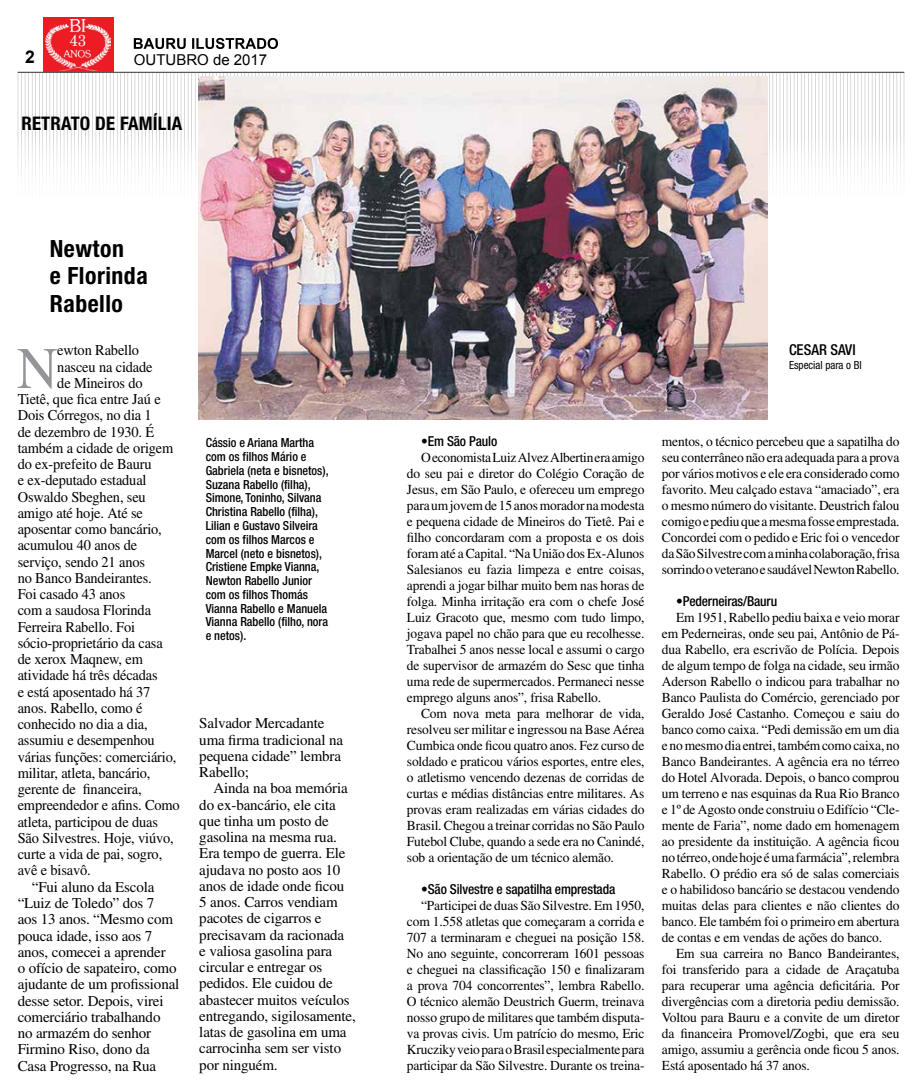
<style>
.page{position:relative;width:922px;height:1088px;background:#fff}
.page>*{position:absolute;margin:0;border:0;box-sizing:border-box;transform-origin:0 0}
.t1{font:58.75px "Toronto";color:#939598;scale:.96 1}
.t2{font:700 condensed 23.75px/27.5px "Helvetica Neue";letter-spacing:.02em;color:#000}
.t3{font:700 condensed 18.75px "Helvetica Neue";letter-spacing:.01em;color:#000}
.t4{font:700 17.5px "Arial";color:#000}
.t5{font:16.25px "Grad";color:#fff;scale:.95 1}
.t6{font:15px/16.2px "Toronto";letter-spacing:-.01em;color:#000}
.t7{font:15px "Toronto";letter-spacing:-.01em;color:#000;scale:.96 1}
.t8{font:15px "Arial";color:#000}
.t9{font:500 condensed 15px "Helvetica Neue";color:#000}
.t10{font:13.75px/16px "Toronto";letter-spacing:-.01em;color:#000;text-align:justify}
.t11{font:500 condensed 13.75px "Helvetica Neue";letter-spacing:-.01em;color:#000}
.t12{font:500 condensed 12.5px/13.8px "Helvetica Neue";color:#000}
.t13{font:condensed 11.25px "Helvetica Neue";color:#000}
</style>
<div class="page">
<svg style="left:18px;top:73px;width:886px;height:124px"></svg>
<svg style="left:134px;top:38px;width:144px;height:11px"></svg>
<hr style="left:18px;top:72px;width:886px;height:1px;background:#58595b">
<div style="left:43px;top:18px;width:70px;height:54px;background:#ed1c24"></div>
<img style="left:46px;top:19px;width:64px;height:52px">
<img style="left:198px;top:77px;width:569px;height:343px">
<p class="t5" style="left:70px;top:31px;width:18px">43</p>
<p class="t4" style="left:25px;top:45px;width:11px">2</p>
<p class="t8" style="left:134px;top:50px;width:135px">OUTUBRO de 2017</p>
<h3 class="t3" style="left:21px;top:112px;width:162px">RETRATO DE FAMÍLIA</h3>
<h2 class="t2" style="left:50px;top:234px;width:99px">Newton<br>e Florinda<br>Rabello</h2>
<h1 class="t1" style="left:17px;top:335px;width:44px">N</h1>
<p class="t7" style="left:57px;top:342px;width:87px">ewton Rabello</p>
<p class="t7" style="left:57px;top:358px;width:101px">nasceu na cidade</p>
<p class="t7" style="left:57px;top:374px;width:90px">de Mineiros do</p>
<p class="t7" style="left:18px;top:391px;width:150px">Tietê, que fica entre Jaú e</p>
<p class="t7" style="left:18px;top:407px;width:141px">Dois Córregos, no dia 1</p>
<p class="t7" style="left:18px;top:423px;width:144px">de dezembro de 1930. É</p>
<p class="t7" style="left:18px;top:439px;width:163px">também a cidade de origem</p>
<p class="t7" style="left:18px;top:456px;width:141px">do ex-prefeito de Bauru</p>
<p class="t7" style="left:18px;top:472px;width:136px">e ex-deputado estadual</p>
<p class="t7" style="left:18px;top:488px;width:135px">Oswaldo Sbeghen, seu</p>
<p class="t7" style="left:18px;top:504px;width:132px">amigo até hoje. Até se</p>
<p class="t7" style="left:18px;top:521px;width:152px">aposentar como bancário,</p>
<p class="t7" style="left:18px;top:537px;width:126px">acumulou 40 anos de</p>
<p class="t7" style="left:18px;top:553px;width:134px">serviço, sendo 21 anos</p>
<p class="t7" style="left:18px;top:569px;width:141px">no Banco Bandeirantes.</p>
<p class="t7" style="left:18px;top:586px;width:113px">Foi casado 43 anos</p>
<p class="t7" style="left:18px;top:602px;width:140px">com a saudosa Florinda</p>
<p class="t7" style="left:18px;top:618px;width:124px">Ferreira Rabello. Foi</p>
<p class="t7" style="left:18px;top:634px;width:152px">sócio-proprietário da casa</p>
<p class="t7" style="left:18px;top:651px;width:132px">de xerox Maqnew, em</p>
<p class="t7" style="left:18px;top:667px;width:147px">atividade há três décadas</p>
<p class="t7" style="left:18px;top:683px;width:140px">e está aposentado há 37</p>
<p class="t7" style="left:18px;top:699px;width:131px">anos. Rabello, como é</p>
<p class="t7" style="left:18px;top:716px;width:137px">conhecido no dia a dia,</p>
<p class="t7" style="left:18px;top:732px;width:144px">assumiu e desempenhou</p>
<p class="t7" style="left:18px;top:748px;width:167px">várias funções: comerciário,</p>
<p class="t7" style="left:18px;top:764px;width:140px">militar, atleta, bancário,</p>
<p class="t7" style="left:18px;top:781px;width:131px">gerente de financeira,</p>
<p class="t7" style="left:18px;top:797px;width:170px">empreendedor e afins. Como</p>
<p class="t7" style="left:18px;top:813px;width:148px">atleta, participou de duas</p>
<p class="t7" style="left:18px;top:829px;width:164px">São Silvestres. Hoje, viúvo,</p>
<p class="t7" style="left:18px;top:846px;width:152px">curte a vida de pai, sogro,</p>
<p class="t7" style="left:18px;top:862px;width:78px">avê e bisavô.</p>
<p class="t6" style="left:32px;top:878px;width:124px">“Fui aluno da Escola</p>
<p class="t6" style="left:18px;top:895px;width:138px">“Luiz de Toledo” dos 7</p>
<p class="t6" style="left:18px;top:911px;width:157px">aos 13 anos. “Mesmo com</p>
<p class="t6" style="left:18px;top:927px;width:136px">pouca idade, isso aos 7</p>
<p class="t6" style="left:18px;top:943px;width:149px">anos, comecei a aprender</p>
<p class="t6" style="left:18px;top:960px;width:160px">o ofício de sapateiro, como</p>
<p class="t6" style="left:18px;top:976px;width:163px">ajudante de um profissional</p>
<p class="t6" style="left:18px;top:992px;width:147px">desse setor. Depois, virei</p>
<p class="t6" style="left:18px;top:1008px;width:144px">comerciário trabalhando</p>
<p class="t6" style="left:18px;top:1025px;width:135px">no armazém do senhor</p>
<p class="t6" style="left:18px;top:1041px;width:133px">Firmino Riso, dono da</p>
<p class="t6" style="left:18px;top:1057px;width:140px">Casa Progresso, na Rua</p>
<p class="t12" style="left:206px;top:436px;width:124px">Cássio e Ariana Martha com os filhos Mário e<br>Gabriela (neta e bisnetos),<br>Suzana Rabello (filha),<br>Simone, Toninho, Silvana<br>Christina Rabello (filha),<br>Lilian e Gustavo Silveira com os filhos Marcos e<br>Marcel (neto e bisnetos),<br>Cristiene Empke Vianna,<br>Newton Rabello Junior com os filhos Thomás<br>Vianna Rabello e Manuela<br>Vianna Rabello (filho, nora e netos).</p>
<p class="t6" style="left:199px;top:715px;width:145px">Salvador Mercadante uma firma tradicional na pequena cidade” lembra<br>Rabello;</p>
<p class="t6" style="left:199px;top:780px;width:158px;text-indent:14px">Ainda na boa memória do ex-bancário, ele cita que tinha um posto de gasolina na mesma rua.<br>Era tempo de guerra. Ele ajudava no posto aos 10 anos de idade onde ficou<br>5 anos. Carros vendiam pacotes de cigarros e precisavam da racionada<br>e valiosa gasolina para circular e entregar os pedidos. Ele cuidou de abastecer muitos veículos entregando, sigilosamente, latas de gasolina em uma carrocinha sem ser visto por ninguém.</p>
<p class="t9" style="left:788px;top:341px;width:68px">CESAR SAVI</p>
<p class="t13" style="left:788px;top:358px;width:74px">Especial para o BI</p>
<p class="t11" style="left:421px;top:433px;width:78px">•Em São Paulo</p>
<p class="t10" style="left:407px;top:449px;width:239px;text-indent:14px">O economista Luiz Alvez Albertin era amigo do seu pai e diretor do Colégio Coração de Jesus, em São Paulo, e ofereceu um emprego para um jovem de 15 anos morador na modesta e pequena cidade de Mineiros do Tietê. Pai e filho concordaram com a proposta e os dois foram até a Capital. “Na União dos Ex-Alunos Salesianos eu fazia limpeza e entre coisas, aprendi a jogar bilhar muito bem nas horas de folga. Minha irritação era com o chefe José Luiz Gracoto que, mesmo com tudo limpo, jogava papel no chão para que eu recolhesse.<br>Trabalhei 5 anos nesse local e assumi o cargo de supervisor de armazém do Sesc que tinha uma rede de supermercados. Permaneci nesse emprego alguns anos”, frisa Rabello.</p>
<p class="t10" style="left:407px;top:705px;width:239px;text-indent:14px">Com nova meta para melhorar de vida, resolveu ser militar e ingressou na Base Aérea Cumbica onde ficou quatro anos. Fez curso de soldado e praticou vários esportes, entre eles, o atletismo vencendo dezenas de corridas de curtas e médias distâncias entre militares. As provas eram realizadas em várias cidades do Brasil. Chegou a treinar corridas no São Paulo Futebol Clube, quando a sede era no Canindé, sob a orientação de um técnico alemão.</p>
<p class="t11" style="left:421px;top:881px;width:196px">•São Silvestre e sapatilha emprestada</p>
<p class="t10" style="left:407px;top:897px;width:239px;text-indent:14px">“Participei de duas São Silvestre. Em 1950, com 1.558 atletas que começaram a corrida e 707 a terminaram e cheguei na posição 158.<br>No ano seguinte, concorreram 1601 pessoas e cheguei na classificação 150 e finalizaram a prova 704 concorrentes”, lembra Rabello.<br>O técnico alemão Deustrich Guerm, treinava nosso grupo de militares que também disputa&shy;va provas civis. Um patrício do mesmo, Eric Krucziky veio para o Brasil especialmente para participar da São Silvestre. Durante os treina-</p>
<p class="t10" style="left:661px;top:433px;width:239px">mentos, o técnico percebeu que a sapatilha do seu conterrâneo não era adequada para a prova por vários motivos e ele era considerado como favorito. Meu calçado estava “amaciado”, era o mesmo número do visitante. Deustrich falou comigo e pediu que a mesma fosse emprestada.<br>Concordei com o pedido e Eric foi o vencedor da São Silvestre com a minha colaboração, frisa sorrindo o veterano e saudável Newton Rabello.</p>
<p class="t11" style="left:676px;top:593px;width:103px">•Pederneiras/Bauru</p>
<p class="t10" style="left:661px;top:609px;width:239px;text-indent:14px">Em 1951, Rabello pediu baixa e veio morar em Pederneiras, onde seu pai, Antônio de Pá&shy;dua Rabello, era escrivão de Polícia. Depois de algum tempo de folga na cidade, seu irmão Aderson Rabello o indicou para trabalhar no Banco Paulista do Comércio, gerenciado por Geraldo José Castanho. Começou e saiu do banco como caixa. “Pedi demissão em um dia e no mesmo dia entrei, também como caixa, no Banco Bandeirantes. A agência era no térreo do Hotel Alvorada. Depois, o banco comprou um terreno e nas esquinas da Rua Rio Branco e 1º de Agosto onde construiu o Edifício “Cle&shy;mente de Faria”, nome dado em homenagem ao presidente da instituição. A agência ficou no térreo, onde hoje é uma farmácia”, relembra Rabello. O prédio era só de salas comerciais e o habilidoso bancário se destacou vendendo muitas delas para clientes e não clientes do banco. Ele também foi o primeiro em abertura de contas e em vendas de ações do banco.</p>
<p class="t10" style="left:661px;top:945px;width:239px;text-indent:14px">Em sua carreira no Banco Bandeirantes, foi transferido para a cidade de Araçatuba para recuperar uma agência deficitária. Por divergências com a diretoria pediu demissão.<br>Voltou para Bauru e a convite de um diretor da financeira Promovel/Zogbi, que era seu amigo, assumiu a gerência onde ficou 5 anos.<br>Está aposentado há 37 anos.</p>
</div>
